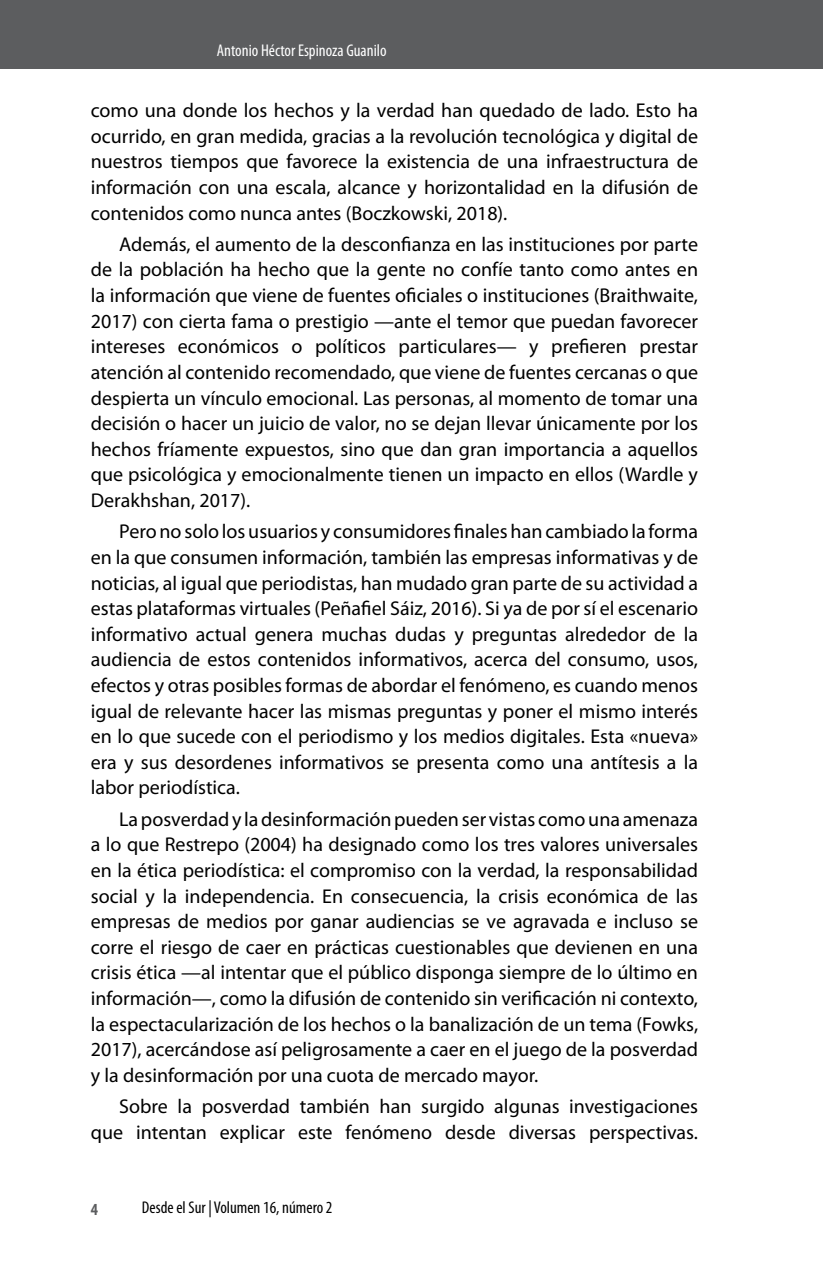
<style>
.page{position:relative;width:823px;height:1265px;background:#fff}
.page>*{position:absolute;margin:0;border:0;box-sizing:border-box;transform-origin:0 0}
.t1{font:20px/25.6px "Myriad Pro";color:#000;text-align:justify}
.t2{font:condensed 17px "Myriad Pro";color:#000}
.t3{font:condensed 17px "Myriad Pro";color:#fff}
.t4{font:700 condensed 17px "Myriad Pro";color:#5c5d5f}
</style>
<div class="page">
<div style="left:0;top:0;width:822px;height:68px;background:#5c5d5f"></div>
<p class="t3" style="left:217px;top:40px;width:171px">Antonio Héctor Espinoza Guanilo</p>
<p class="t1" style="left:91px;top:97px;width:608px">como una donde los hechos y la verdad han quedado de lado. Esto ha ocurrido, en gran medida, gracias a la revolución tecnológica y digital de nuestros tiempos que favorece la existencia de una infraestructura de información con una escala, alcance y horizontalidad en la difusión de contenidos como nunca antes (Boczkowski, 2018).</p>
<p class="t1" style="left:91px;top:231px;width:608px;text-indent:28px">Además, el aumento de la desconfianza en las instituciones por parte de la población ha hecho que la gente no confíe tanto como antes en la información que viene de fuentes oficiales o instituciones (Braithwaite, 2017) con cierta fama o prestigio —ante el temor que puedan favorecer intereses económicos o políticos particulares— y prefieren prestar atención al contenido recomendado, que viene de fuentes cercanas o que despierta un vínculo emocional. Las personas, al momento de tomar una decisión o hacer un juicio de valor, no se dejan llevar únicamente por los hechos fríamente expuestos, sino que dan gran importancia a aquellos que psicológica y emocionalmente tienen un impacto en ellos (Wardle y Derakhshan, 2017).</p>
<p class="t1" style="left:91px;top:518px;width:608px;text-indent:28px">Pero no solo los usuarios y consumidores finales han cambiado la forma en la que consumen información, también las empresas informativas y de noticias, al igual que periodistas, han mudado gran parte de su actividad a estas plataformas virtuales (Peñafiel Sáiz, 2016). Si ya de por sí el escenario informativo actual genera muchas dudas y preguntas alrededor de la audiencia de estos contenidos informativos, acerca del consumo, usos, efectos y otras posibles formas de abordar el fenómeno, es cuando menos igual de relevante hacer las mismas preguntas y poner el mismo interés en lo que sucede con el periodismo y los medios digitales. Esta «nueva» era y sus desordenes informativos se presenta como una antítesis a la labor periodística.</p>
<p class="t1" style="left:91px;top:805px;width:608px;text-indent:28px">La posverdad y la desinformación pueden ser vistas como una amenaza a lo que Restrepo (2004) ha designado como los tres valores universales en la ética periodística: el compromiso con la verdad, la responsabilidad social y la independencia. En consecuencia, la crisis económica de las empresas de medios por ganar audiencias se ve agravada e incluso se corre el riesgo de caer en prácticas cuestionables que devienen en una crisis ética —al intentar que el público disponga siempre de lo último en información—, como la difusión de contenido sin verificación ni contexto, la espectacularización de los hechos o la banalización de un tema (Fowks, 2017), acercándose así peligrosamente a caer en el juego de la posverdad y la desinformación por una cuota de mercado mayor.</p>
<p class="t1" style="left:91px;top:1093px;width:608px;text-align:right">Sobre la posverdad también han surgido algunas investigaciones que intentan explicar este fenómeno desde diversas perspectivas.</p>
<p class="t4" style="left:91px;top:1198px;width:9px">4</p>
<p class="t2" style="left:142px;top:1196px;width:192px">Desde el Sur | Volumen 16, número 2</p>
</div>
